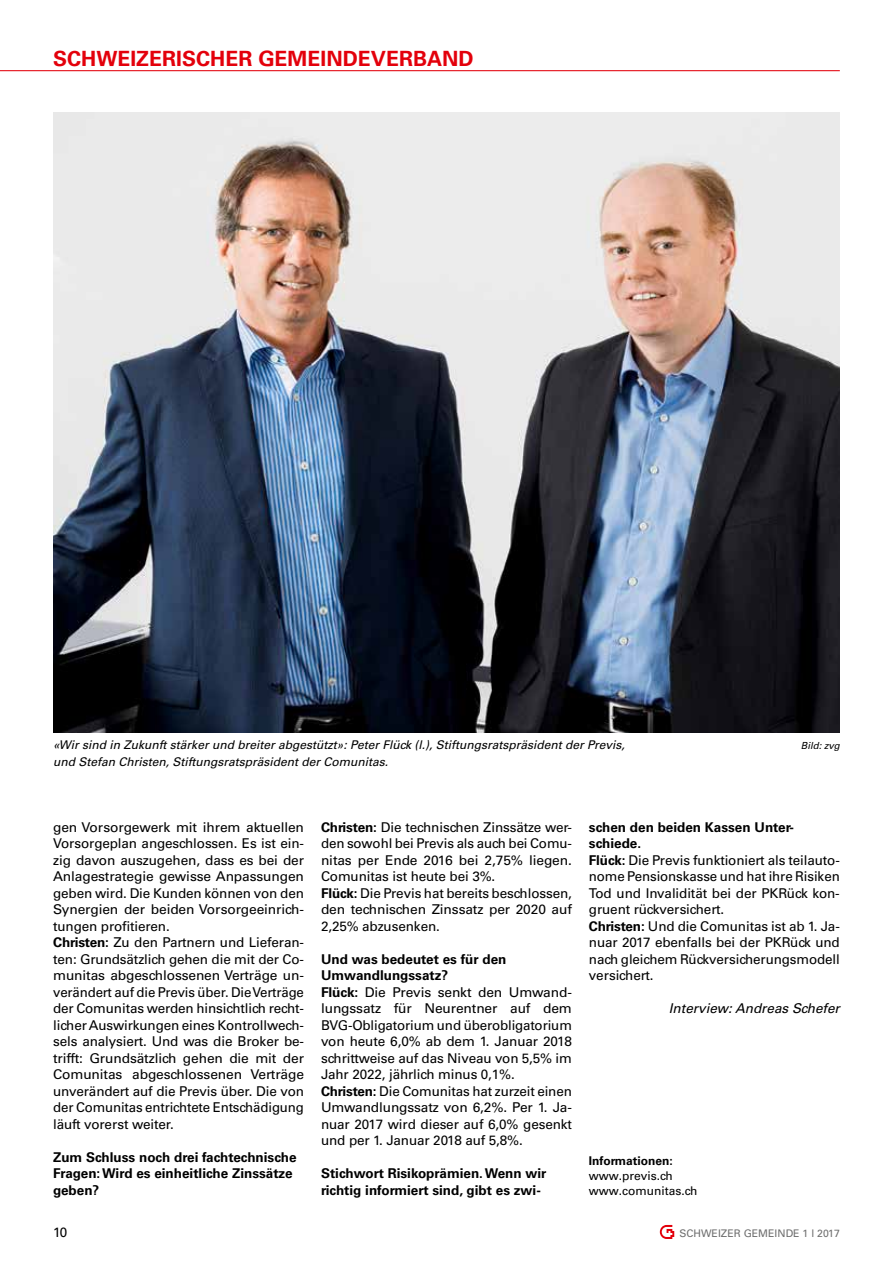
<style>
.page{position:relative;width:893px;height:1263px;background:#fff}
.page>*{position:absolute;margin:0;border:0;box-sizing:border-box;transform-origin:0 0}
.t1{font:700 21px "Univers LT Std";letter-spacing:.005em;color:#e3000b}
.t2{font:13.5px/16.5px "Univers LT Std";letter-spacing:-.01em;color:#000}
.t3{font:700 13.5px/16.5px "Univers LT Std";color:#000}
.t4{font:italic 13.5px "Univers LT Std";color:#000}
.t5{font:italic 12px "Univers LT Std";color:#000}
.t6{font:12px/15px "Univers LT Std";color:#000}
.t7{font:700 12px "Univers LT Std";color:#000}
.t8{font:10.5px "Univers LT Std";color:#6e6e6e}
.t9{font:italic 9.75px "Univers LT Std";color:#000}
.s1{font-weight:700}
</style>
<div class="page">
<hr style="left:0;top:70px;width:840px;height:1px;background:#e3000b">
<svg style="left:660px;top:1225px;width:14px;height:14px"></svg>
<img style="left:53px;top:112px;width:787px;height:621px">
<h1 class="t1" style="left:53px;top:46px;width:422px">SCHWEIZERISCHER GEMEINDEVERBAND</h1>
<p class="t5" style="left:53px;top:738px;width:573px">«Wir sind in Zukunft stärker und breiter abgestützt»: Peter Flück (l.), Stiftungsratspräsident der Previs,</p>
<p class="t9" style="left:801px;top:740px;width:41px">Bild: zvg</p>
<p class="t5" style="left:53px;top:754px;width:337px">und Stefan Christen, Stiftungsratspräsident der Comunitas.</p>
<p class="t2" style="left:53px;top:819px;width:252px">gen Vorsorgewerk mit ihrem aktuellen Vorsorgeplan angeschlossen. Es ist ein&shy;zig davon auszugehen, dass es bei der Anlagestrategie gewisse Anpassungen geben wird. Die Kunden können von den Synergien der beiden Vorsorgeeinrich&shy;tungen profitieren.<br><span class="s1">Christen:</span> Zu den Partnern und Lieferan&shy;ten: Grundsätzlich gehen die mit der Co&shy;munitas abgeschlossenen Verträge un&shy;verändert auf die Previs über. Die Verträge der Comunitas werden hinsichtlich recht&shy;licher Auswirkungen eines Kontrollwech&shy;sels analysiert. Und was die Broker be&shy;trifft: Grundsätzlich gehen die mit der Comunitas abgeschlossenen Verträge unverändert auf die Previs über. Die von der Comunitas entrichtete Entschädigung läuft vorerst weiter.</p>
<p class="t3" style="left:53px;top:1149px;width:245px">Zum Schluss noch drei fachtechnische<br>Fragen: Wird es einheitliche Zinssätze geben?</p>
<p class="t2" style="left:321px;top:819px;width:252px"><span class="s1">Christen:</span> Die technischen Zinssätze wer&shy;den sowohl bei Previs als auch bei Comu&shy;nitas per Ende 2016 bei 2,75% liegen.<br>Comunitas ist heute bei 3%.<br><span class="s1">Flück:</span> Die Previs hat bereits beschlossen, den technischen Zinssatz per 2020 auf 2,25% abzusenken.</p>
<p class="t2" style="left:321px;top:951px;width:252px"><span class="s1">Und was bedeutet es für den Umwandlungssatz?<br>Flück:</span> Die Previs senkt den Umwand&shy;lungssatz für Neurentner auf dem BVG-Obligatorium und überobligatorium von heute 6,0% ab dem 1. Januar 2018 schrittweise auf das Niveau von 5,5% im Jahr 2022, jährlich minus 0,1%.<br><span class="s1">Christen:</span> Die Comunitas hat zurzeit einen Umwandlungssatz von 6,2%. Per 1. Ja&shy;nuar 2017 wird dieser auf 6,0% gesenkt und per 1. Januar 2018 auf 5,8%.</p>
<p class="t3" style="left:321px;top:1165px;width:227px">Stichwort Risikoprämien. Wenn wir richtig informiert sind, gibt es zwi-</p>
<p class="t2" style="left:589px;top:819px;width:252px"><span class="s1">schen den beiden Kassen Unter&shy;schiede.<br>Flück:</span> Die Previs funktioniert als teilauto&shy;nome Pensionskasse und hat ihre Risiken<br>Tod und Invalidität bei der PKRück kon&shy;gruent rückversichert.<br><span class="s1">Christen:</span> Und die Comunitas ist ab 1. Ja&shy;nuar 2017 ebenfalls bei der PKRück und nach gleichem Rückversicherungsmodell versichert.</p>
<p class="t4" style="left:669px;top:1000px;width:172px">Interview: Andreas Schefer</p>
<p class="t7" style="left:589px;top:1153px;width:85px">Informationen:</p>
<p class="t6" style="left:589px;top:1168px;width:110px">www.previs.ch www.comunitas.ch</p>
<p class="t2" style="left:53px;top:1224px;width:16px">10</p>
<p class="t8" style="left:679px;top:1227px;width:162px">SCHWEIZER GEMEINDE 1 l 2017</p>
</div>
